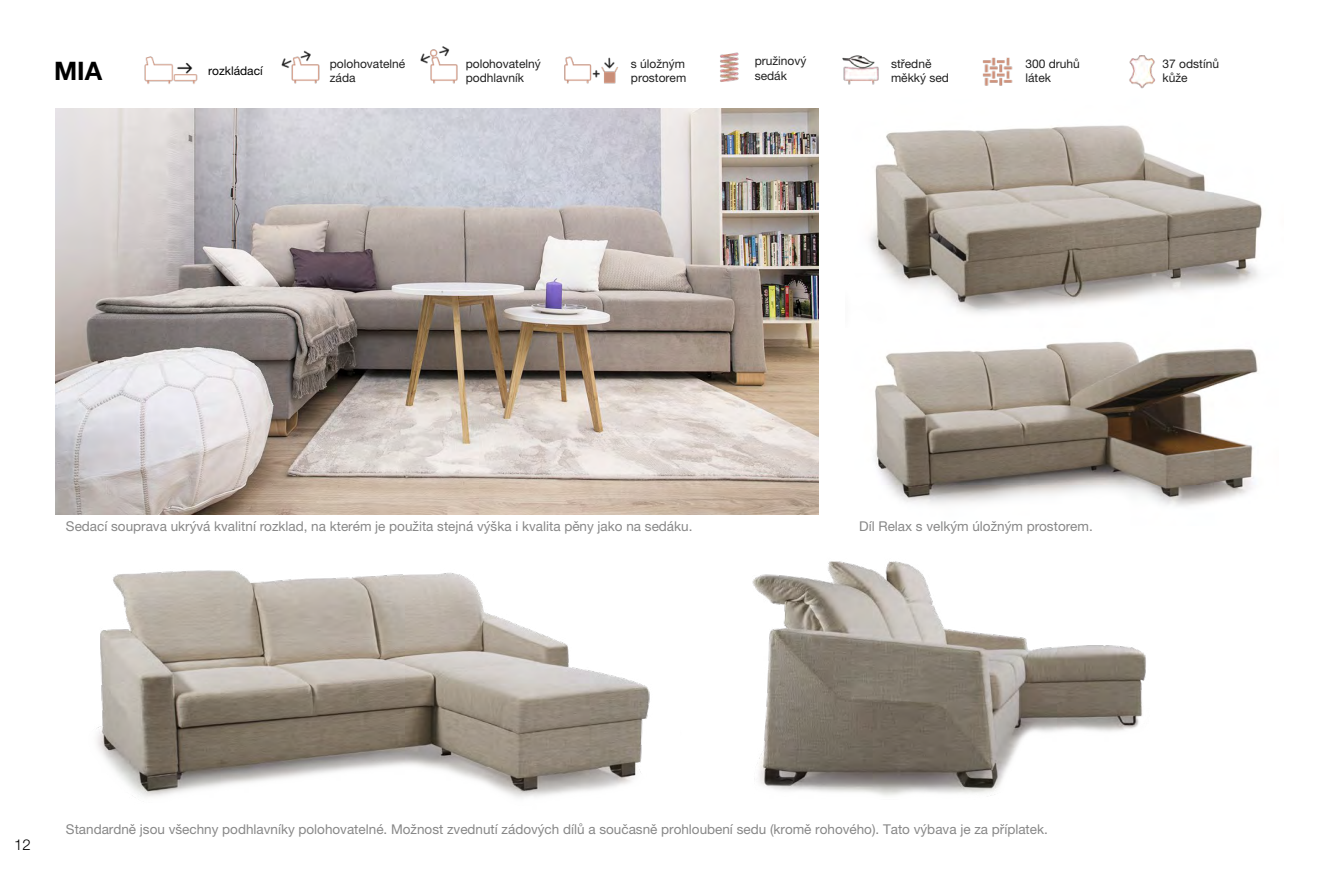
<style>
.page{position:relative;width:1327px;height:885px;background:#fff}
.page>*{position:absolute;margin:0;border:0;box-sizing:border-box;transform-origin:0 0}
.t1{font:700 25.5px "Helvetica Neue LT Pro";color:#000}
.t2{font:300 15px "Helvetica Neue LT Pro";color:#000}
.t3{font:13.5px "Helvetica Neue LT Pro";color:#878787}
.t4{font:12px/14.4px "Helvetica Neue LT Pro";color:#202020}
.t5{font:12px "Helvetica Neue LT Pro";color:#000}
</style>
<div class="page">
<img style="left:55px;top:514px;width:647px;height:284px">
<img style="left:688px;top:519px;width:458px;height:279px">
<img style="left:144px;top:56px;width:54px;height:28px">
<img style="left:420px;top:46px;width:38px;height:38px">
<img style="left:281px;top:50px;width:39px;height:34px">
<img style="left:564px;top:56px;width:54px;height:28px">
<img style="left:982px;top:57px;width:31px;height:29px">
<img style="left:1129px;top:55px;width:26px;height:34px">
<img style="left:842px;top:55px;width:37px;height:30px">
<img style="left:55px;top:108px;width:764px;height:406px">
<img style="left:845px;top:342px;width:413px;height:183px">
<img style="left:869px;top:125px;width:393px;height:189px">
<img style="left:720px;top:52px;width:19px;height:30px">
<p class="t5" style="left:208px;top:63px;width:56px">rozkládací</p>
<p class="t4" style="left:755px;top:54px;width:53px">pružinový sedák</p>
<p class="t4" style="left:330px;top:56px;width:77px">polohovatelné záda</p>
<p class="t4" style="left:1025px;top:56px;width:56px">300 druhů látek</p>
<p class="t4" style="left:1162px;top:56px;width:58px">37 odstínů kůže</p>
<h1 class="t1" style="left:54px;top:55px;width:50px">MIA</h1>
<p class="t4" style="left:631px;top:56px;width:57px">s úložným prostorem</p>
<p class="t4" style="left:466px;top:56px;width:77px">polohovatelný podhlavník</p>
<p class="t4" style="left:891px;top:56px;width:60px">středně měkký sed</p>
<p class="t3" style="left:66px;top:518px;width:628px">Sedací souprava ukrývá kvalitní rozklad, na kterém je použita stejná výška i kvalita pěny jako na sedáku.</p>
<p class="t3" style="left:859px;top:518px;width:235px">Díl Relax s velkým úložným prostorem.</p>
<p class="t2" style="left:14px;top:835px;width:18px">12</p>
<p class="t3" style="left:66px;top:821px;width:983px">Standardně jsou všechny podhlavníky polohovatelné. Možnost zvednutí zádových dílů a současně prohloubení sedu (kromě rohového). Tato výbava je za příplatek.</p>
</div>
